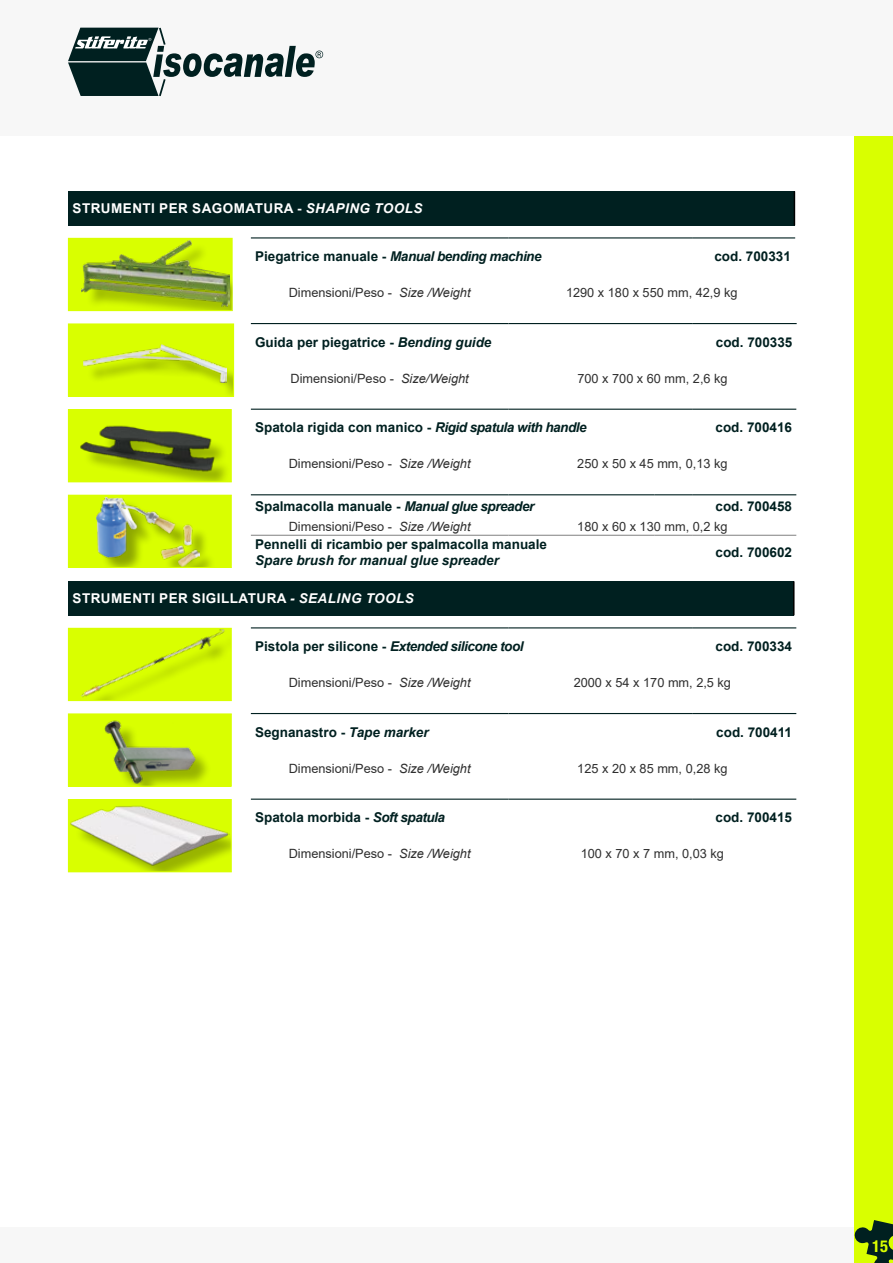
<style>
.page{position:relative;width:893px;height:1263px;background:#fff}
.page>*{position:absolute;margin:0;border:0;box-sizing:border-box;transform-origin:0 0}
.t1{font:700 condensed 16.5px "Helvetica Neue LT Pro";color:#d9ff00}
.t2{font:700 13.5px "Arial";color:#002020}
.t3{font:italic 700 13.5px "Arial";letter-spacing:-.035em;color:#002020}
.t4{font:700 13.5px "Arial";letter-spacing:.035em;color:#fff}
.t5{font:italic 700 13.5px "Arial";color:#002020}
.t6{font:12.75px "Arial";color:#2f2f2f}
.s1{font-style:italic}
.s2{font-style:normal}
</style>
<div class="page">
<div style="left:0;top:1227px;width:893px;height:36px;background:#f7f7f7"></div>
<div style="left:855px;top:0;width:38px;height:1263px;background:#d9ff00"></div>
<div style="left:0;top:0;width:893px;height:136px;background:#f7f7f7"></div>
<svg style="left:854px;top:1220px;width:39px;height:43px"></svg>
<svg style="left:68px;top:27px;width:255px;height:70px"></svg>
<div style="left:68px;top:191px;width:726px;height:34px;background:#002020"></div>
<hr style="left:794px;top:191px;width:1px;height:34px;background:#000">
<hr style="left:251px;top:237px;width:257px;height:1px;background:#002020">
<hr style="left:508px;top:237px;width:184px;height:1px;background:#002020">
<hr style="left:692px;top:237px;width:103px;height:1px;background:#002020">
<div style="left:68px;top:238px;width:164px;height:73px;background:#d9ff00"></div>
<div style="left:84px;top:243px;width:148px;height:68px;background:#000;opacity:.3"></div>
<img style="left:81px;top:240px;width:148px;height:66px">
<div style="left:68px;top:238px;width:165px;height:73px;border:1px solid #d9ff00"></div>
<hr style="left:251px;top:323px;width:257px;height:1px;background:#002020">
<hr style="left:508px;top:323px;width:184px;height:1px;background:#002020">
<hr style="left:692px;top:323px;width:105px;height:1px;background:#002020">
<div style="left:68px;top:324px;width:166px;height:72px;background:#d9ff00"></div>
<div style="left:87px;top:347px;width:147px;height:49px;background:#000;opacity:.35"></div>
<img style="left:84px;top:344px;width:142px;height:39px">
<div style="left:68px;top:324px;width:166px;height:73px;border:1px solid #d9ff00"></div>
<hr style="left:251px;top:409px;width:257px;height:1px;background:#002020">
<hr style="left:508px;top:409px;width:184px;height:1px;background:#002020">
<hr style="left:692px;top:409px;width:104px;height:1px;background:#002020">
<div style="left:68px;top:410px;width:163px;height:72px;background:#d9ff00"></div>
<div style="left:83px;top:429px;width:148px;height:53px;background:#000;opacity:.3"></div>
<img style="left:80px;top:425px;width:138px;height:51px">
<div style="left:68px;top:409px;width:164px;height:73px;border:1px solid #d9ff00"></div>
<hr style="left:251px;top:494px;width:257px;height:1px;background:#002020">
<hr style="left:508px;top:494px;width:147px;height:1px;background:#002020">
<hr style="left:655px;top:494px;width:37px;height:1px;background:#002020">
<hr style="left:692px;top:494px;width:104px;height:1px;background:#002020">
<hr style="left:251px;top:535px;width:257px;height:1px;background:#818181">
<hr style="left:508px;top:535px;width:147px;height:1px;background:#818181">
<hr style="left:655px;top:535px;width:37px;height:1px;background:#818181">
<hr style="left:692px;top:535px;width:104px;height:1px;background:#818181">
<div style="left:68px;top:495px;width:163px;height:72px;background:#d9ff00"></div>
<div style="left:100px;top:500px;width:116px;height:67px;background:#000;opacity:.35"></div>
<img style="left:97px;top:497px;width:102px;height:69px">
<div style="left:68px;top:495px;width:164px;height:73px;border:1px solid #d9ff00"></div>
<div style="left:68px;top:581px;width:726px;height:34px;background:#002020"></div>
<hr style="left:793px;top:581px;width:1px;height:34px;background:#000">
<hr style="left:251px;top:627px;width:257px;height:1px;background:#002020">
<hr style="left:508px;top:627px;width:184px;height:1px;background:#002020">
<hr style="left:692px;top:627px;width:104px;height:1px;background:#002020">
<div style="left:68px;top:628px;width:163px;height:73px;background:#d9ff00"></div>
<img style="left:81px;top:630px;width:144px;height:69px">
<div style="left:68px;top:628px;width:164px;height:73px;border:1px solid #d9ff00"></div>
<hr style="left:251px;top:713px;width:257px;height:1px;background:#002020">
<hr style="left:508px;top:713px;width:184px;height:1px;background:#002020">
<hr style="left:692px;top:713px;width:104px;height:1px;background:#002020">
<div style="left:68px;top:714px;width:163px;height:72px;background:#d9ff00"></div>
<div style="left:108px;top:724px;width:104px;height:62px;background:#000;opacity:.3"></div>
<img style="left:104px;top:720px;width:91px;height:65px">
<div style="left:68px;top:713px;width:164px;height:74px;border:1px solid #d9ff00"></div>
<hr style="left:251px;top:799px;width:257px;height:1px;background:#002020">
<hr style="left:508px;top:799px;width:184px;height:1px;background:#002020">
<hr style="left:692px;top:799px;width:104px;height:1px;background:#002020">
<img style="left:70px;top:801px;width:159px;height:69px">
<div style="left:68px;top:799px;width:164px;height:73px;border:1px solid #d9ff00"></div>
<p class="t4" style="left:73px;top:199px;width:351px">STRUMENTI PER SAGOMATURA - <span class="s1">SHAPING TOOLS</span></p>
<p class="t3" style="left:255px;top:247px;width:288px"><span class="s2">Piegatrice manuale -</span> Manual bending machine</p>
<p class="t2" style="left:714px;top:247px;width:78px">cod. 700331</p>
<p class="t6" style="left:289px;top:284px;width:183px">Dimensioni/Peso - <span class="s1">Size /Weight</span></p>
<p class="t6" style="left:566px;top:284px;width:173px">1290 x 180 x 550 mm, 42,9 kg</p>
<p class="t2" style="left:255px;top:332px;width:238px">Guida per piegatrice - <span class="s1">Bending guide</span></p>
<p class="t2" style="left:716px;top:332px;width:78px">cod. 700335</p>
<p class="t6" style="left:290px;top:369px;width:180px">Dimensioni/Peso - <span class="s1">Size/Weight</span></p>
<p class="t6" style="left:577px;top:369px;width:152px">700 x 700 x 60 mm, 2,6 kg</p>
<p class="t2" style="left:255px;top:418px;width:333px">Spatola rigida con manico - <span class="s1">Rigid spatula with handle</span></p>
<p class="t2" style="left:715px;top:418px;width:78px">cod. 700416</p>
<p class="t6" style="left:289px;top:455px;width:183px">Dimensioni/Peso - <span class="s1">Size /Weight</span></p>
<p class="t6" style="left:577px;top:455px;width:152px">250 x 50 x 45 mm, 0,13 kg</p>
<p class="t2" style="left:255px;top:496px;width:281px">Spalmacolla manuale - <span class="s1">Manual glue spreader</span></p>
<p class="t2" style="left:715px;top:496px;width:78px">cod. 700458</p>
<p class="t6" style="left:289px;top:517px;width:183px">Dimensioni/Peso - <span class="s1">Size /Weight</span></p>
<p class="t6" style="left:577px;top:517px;width:152px">180 x 60 x 130 mm, 0,2 kg</p>
<p class="t2" style="left:255px;top:535px;width:293px">Pennelli di ricambio per spalmacolla manuale</p>
<p class="t5" style="left:255px;top:551px;width:245px">Spare brush for manual glue spreader</p>
<p class="t2" style="left:715px;top:543px;width:78px">cod. 700602</p>
<p class="t4" style="left:73px;top:589px;width:343px">STRUMENTI PER SIGILLATURA <span class="s1">- SEALING TOOLS</span></p>
<p class="t3" style="left:255px;top:637px;width:270px"><span class="s2">Pistola per silicone -</span> Extended silicone tool</p>
<p class="t2" style="left:715px;top:637px;width:78px">cod. 700334</p>
<p class="t6" style="left:289px;top:674px;width:183px">Dimensioni/Peso - <span class="s1">Size /Weight</span></p>
<p class="t6" style="left:574px;top:674px;width:159px">2000 x 54 x 170 mm, 2,5 kg</p>
<p class="t2" style="left:255px;top:722px;width:175px">Segnanastro - <span class="s1">Tape marker</span></p>
<p class="t2" style="left:716px;top:722px;width:77px">cod. 700411</p>
<p class="t6" style="left:289px;top:759px;width:183px">Dimensioni/Peso - <span class="s1">Size /Weight</span></p>
<p class="t6" style="left:577px;top:759px;width:152px">125 x 20 x 85 mm, 0,28 kg</p>
<p class="t2" style="left:255px;top:808px;width:191px">Spatola morbida - <span class="s1">Soft spatula</span></p>
<p class="t2" style="left:715px;top:808px;width:78px">cod. 700415</p>
<p class="t6" style="left:289px;top:845px;width:183px">Dimensioni/Peso - <span class="s1">Size /Weight</span></p>
<p class="t6" style="left:581px;top:845px;width:145px">100 x 70 x 7 mm, 0,03 kg</p>
<p class="t1" style="left:872px;top:1236px;width:17px">15</p>
</div>
